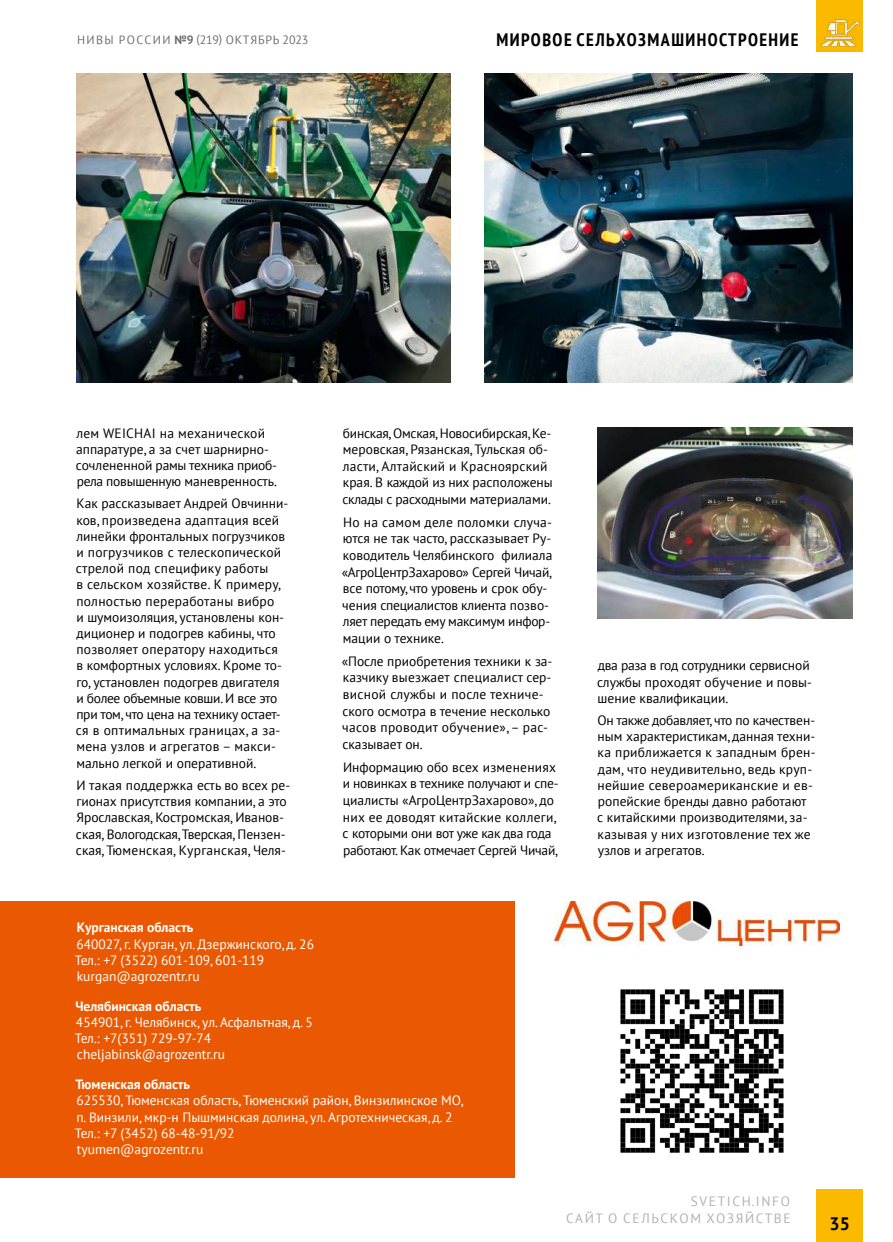
<style>
.page{position:relative;width:893px;height:1242px;background:#fff}
.page>*{position:absolute;margin:0;border:0;box-sizing:border-box;transform-origin:0 0}
.t1{font:700 condensed 18px "PT Sans";letter-spacing:.08em;color:#000}
.t2{font:700 18px "PT Sans";color:#000}
.t3{font:13.5px/16.2px "PT Sans";color:#000}
.t4{font:13.5px/16.2px "PT Sans";color:#fff}
.t5{font:700 13.5px "PT Sans";color:#fff}
.t6{font:13.5px/16.2px "PT Sans";letter-spacing:.12em;color:#b1b2b3;text-align:right}
.t7{font:12px "PT Sans";letter-spacing:.07em;color:#6e6e6e}
.s1{font-weight:700}
</style>
<div class="page">
<div style="left:816px;top:1189px;width:47px;height:53px;background:#fbb900"></div>
<div style="left:816px;top:0;width:47px;height:52px;background:#fbb900"></div>
<div style="left:0;top:901px;width:514px;height:277px;background:#ea5901"></div>
<img style="left:620px;top:989px;width:164px;height:164px">
<img style="left:554px;top:901px;width:286px;height:44px">
<img style="left:485px;top:74px;width:367px;height:309px">
<img style="left:77px;top:74px;width:374px;height:309px">
<img style="left:821px;top:19px;width:38px;height:27px">
<img style="left:598px;top:427px;width:254px;height:191px">
<p class="t7" style="left:77px;top:32px;width:233px">НИВЫ РОССИИ <span class="s1">№9</span> (219) ОКТЯБРЬ 2023</p>
<h1 class="t1" style="left:496px;top:28px;width:304px">МИРОВОЕ СЕЛЬХОЗМАШИНОСТРОЕНИЕ</h1>
<p class="t3" style="left:76px;top:424px;width:203px">лем WEICHAI на механической аппаратуре, а за счет шарнирно&shy;сочлененной рамы техника приоб&shy;рела повышенную маневренность.</p>
<p class="t3" style="left:76px;top:495px;width:214px">Как рассказывает Андрей Овчинни&shy;ков, произведена адаптация всей линейки фронтальных погрузчиков и погрузчиков с телескопической стрелой под специфику работы<br>в сельском хозяйстве. К примеру, полностью переработаны вибро<br>и шумоизоляция, установлены кон&shy;диционер и подогрев кабины, что позволяет оператору находиться<br>в комфортных условиях. Кроме то&shy;го, установлен подогрев двигателя и более объемные ковши. И все это при том, что цена на технику остает&shy;ся в оптимальных границах, а за&shy;мена узлов и агрегатов – макси&shy;мально легкой и оперативной.</p>
<p class="t3" style="left:76px;top:776px;width:216px">И такая поддержка есть во всех ре&shy;гионах присутствия компании, а это Ярославская, Костромская, Иванов&shy;ская, Вологодская, Тверская, Пензен&shy;ская, Тюменская, Курганская, Челя-</p>
<p class="t3" style="left:342px;top:424px;width:212px;line-height:16.6px">бинская, Омская, Новосибирская, Ке&shy;меровская, Рязанская, Тульская об&shy;ласти, Алтайский и Красноярский края. В каждой из них расположены склады с расходными материалами.</p>
<p class="t3" style="left:342px;top:513px;width:212px;line-height:16.6px">Но на самом деле поломки случа&shy;ются не так часто, рассказывает Ру&shy;ководитель Челябинского филиала «АгроЦентрЗахарово» Сергей Чичай, все потому, что уровень и срок обу&shy;чения специалистов клиента позво&shy;ляет передать ему максимум инфор&shy;мации о технике.</p>
<p class="t3" style="left:342px;top:652px;width:212px;line-height:16.6px">«После приобретения техники к за&shy;казчику выезжает специалист сер&shy;висной службы и после техниче&shy;ского осмотра в течение несколько часов проводит обучение», – рас&shy;сказывает он.</p>
<p class="t3" style="left:342px;top:758px;width:218px;line-height:16.6px">Информацию обо всех изменениях и новинках в технике получают и спе&shy;циалисты «АгроЦентрЗахарово», до них ее доводят китайские коллеги, с которыми они вот уже как два года работают. Как отмечает Сергей Чичай,</p>
<p class="t3" style="left:597px;top:657px;width:216px">два раза в год сотрудники сервисной службы проходят обучение и повы&shy;шение квалификации.</p>
<p class="t3" style="left:597px;top:712px;width:220px">Он также добавляет, что по качествен&shy;ным характеристикам, данная техни&shy;ка приближается к западным брен&shy;дам, что неудивительно, ведь круп&shy;нейшие североамериканские и ев&shy;ропейские бренды давно работают<br>с китайскими производителями, за&shy;казывая у них изготовление тех же узлов и агрегатов.</p>
<p class="t5" style="left:77px;top:918px;width:118px">Курганская область</p>
<p class="t4" style="left:75px;top:935px;width:241px">640027, г. Курган, ул. Дзержинского, д. 26<br>Тел.: +7 (3522) 601-109, 601-119 kurgan@agrozentr.ru</p>
<p class="t5" style="left:75px;top:997px;width:128px">Челябинская область</p>
<p class="t4" style="left:75px;top:1013px;width:239px">454901, г. Челябинск, ул. Асфальтная, д. 5<br>Тел.: +7(351) 729-97-74 cheljabinsk@agrozentr.ru</p>
<p class="t5" style="left:76px;top:1075px;width:116px">Тюменская область</p>
<p class="t4" style="left:75px;top:1092px;width:390px">625530, Тюменская область, Тюменский район, Винзилинское МО, п. Винзили, мкр-н Пышминская долина, ул. Агротехническая, д. 2<br>Тел.: +7 (3452) 68-48-91/92<br>tyumen@agrozentr.ru</p>
<p class="t6" style="left:566px;top:1193px;width:226px">SVETICH.INFO<br>САЙТ О СЕЛЬСКОМ ХОЗЯЙСТВЕ</p>
<h1 class="t2" style="left:830px;top:1211px;width:22px">35</h1>
</div>
